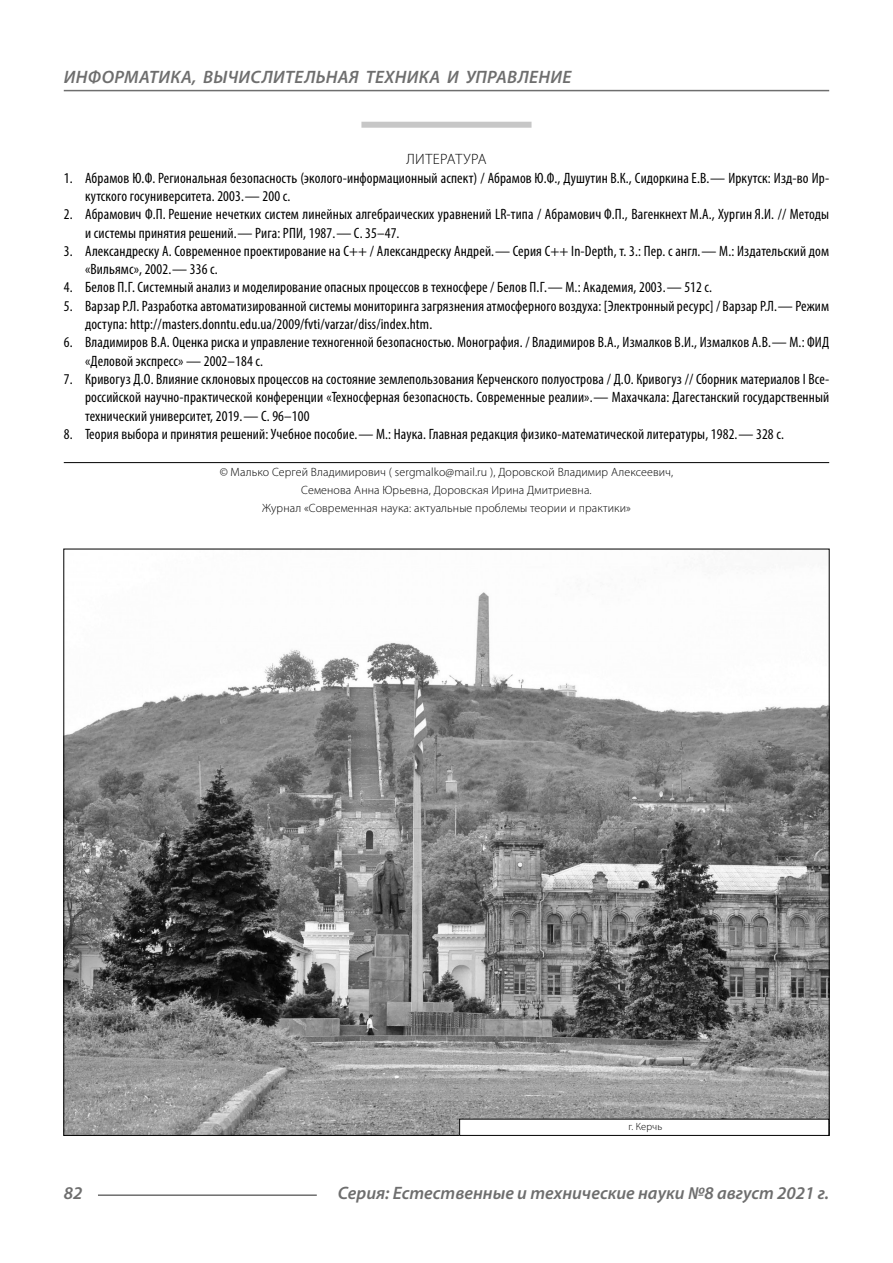
<style>
.page{position:relative;width:893px;height:1263px;background:#fff}
.page>*{position:absolute;margin:0;border:0;box-sizing:border-box;transform-origin:0 0}
.t1{font:italic 600 18px "Myriad Pro";color:#6e6e6e}
.t2{font:condensed 15px/18.3px "Myriad Pro";letter-spacing:.01em;color:#000}
.Literature{font:300 15px "Myriad Pro";letter-spacing:.03em;color:#000}
.Copy{font:300 12px/18.3px "Myriad Pro";letter-spacing:.01em;color:#000;text-align:center}
.Author-doc{font:300 10.5px "Myriad Pro";letter-spacing:.01em;color:#000}
</style>
<div class="page">
<div style="left:361px;top:122px;width:170px;height:6px;background:#c7c7c7"></div>
<hr style="left:64px;top:462px;width:765px;height:1px;background:#000">
<img style="left:65px;top:592px;width:763px;height:542px">
<div style="left:460px;top:1119px;width:369px;height:16px;background:#fff"></div>
<div style="left:459px;top:1119px;width:370px;height:17px;border:1px solid #000"></div>
<hr style="left:98px;top:1194px;width:219px;height:2px;background:#6e6e6e">
<hr style="left:64px;top:90px;width:765px;height:1px;background:#6e6e6e">
<p class="t1" style="left:64px;top:66px;width:25px">Информатика</p>
<p class="t1" style="left:192px;top:66px;width:59px">, вычислител</p>
<p class="t1" style="left:316px;top:66px;width:23px">ьная</p>
<p class="t1" style="left:366px;top:66px;width:12px">техника</p>
<p class="t1" style="left:447px;top:66px;width:41px">и управление</p>
<p class="Literature" style="left:406px;top:150px;width:82px">ЛИТЕРАТУРА</p>
<p class="t2" style="left:85px;top:168px;width:746px;text-indent:-21px">1. Абрамов Ю.Ф. Региональная безопасность (эколого-информационный аспект) / Абрамов Ю.Ф., Душутин В.К., Сидоркина Е.В.— Иркутск: Изд-во Ир&shy;кутского госуниверситета. 2003.— 200 с.</p>
<p class="t2" style="left:85px;top:205px;width:746px;text-indent:-21px">2. Абрамович Ф.П. Решение нечетких систем линейных алгебраических уравнений LR-типа / Абрамович Ф.П., Вагенкнехт М.А., Хургин Я.И. // Методы и системы принятия решений.— Рига: РПИ, 1987.— С. 35–47.</p>
<p class="t2" style="left:85px;top:242px;width:746px;text-indent:-21px">3. Александреску А. Современное проектирование на С++ / Александреску Андрей.— Серия C++ In-Depth, т. 3.: Пер. с англ.— М.: Издательский дом «Вильямс», 2002.— 336 с.</p>
<p class="t2" style="left:64px;top:278px;width:650px">4. Белов П.Г. Системный анализ и моделирование опасных процессов в техносфере / Белов П.Г.— М.: Академия, 2003.— 512 с.</p>
<p class="t2" style="left:85px;top:296px;width:746px;text-indent:-21px">5. Варзар Р.Л. Разработка автоматизированной системы мониторинга загрязнения атмосферного воздуха: [Электронный ресурс] / Варзар Р.Л.— Режим доступа: http://masters.donntu.edu.ua/2009/fvti/varzar/diss/index.htm.</p>
<p class="t2" style="left:85px;top:333px;width:746px;text-indent:-21px">6. Владимиров В.А. Оценка риска и управление техногенной безопасностью. Монография. / Владимиров В.А., Измалков В.И., Измалков А.В.— М.: ФИД «Деловой экспресс» — 2002–184 с.</p>
<p class="t2" style="left:85px;top:370px;width:746px;text-align:justify;text-indent:-21px">7. Кривогуз Д.О. Влияние склоновых процессов на состояние землепользования Керченского полуострова / Д.О. Кривогуз // Сборник материалов I Все&shy;российской научно-практической конференции «Техносферная безопасность. Современные реалии».— Махачкала: Дагестанский государственный технический университет, 2019.— С. 96–100</p>
<p class="t2" style="left:64px;top:425px;width:722px">8. Теория выбора и принятия решений: Учебное пособие.— М.: Наука. Главная редакция физико-математической литературы, 1982.— 328 с.</p>
<p class="Copy" style="left:220px;top:462px;width:455px">© Малько Сергей Владимирович ( sergmalko@mail.ru ), Доровской Владимир Алексеевич,<br>Семенова Анна Юрьевна, Доровская Ирина Дмитриевна.<br>Журнал «Современная наука: актуальные проблемы теории и практики»</p>
<p class="Author-doc" style="left:628px;top:1120px;width:35px">г. Керчь</p>
<p class="t1" style="left:64px;top:1182px;width:20px">82</p>
<p class="t1" style="left:338px;top:1182px;width:493px">Серия: Естественные и технические науки №8 август 2021 г.</p>
</div>
